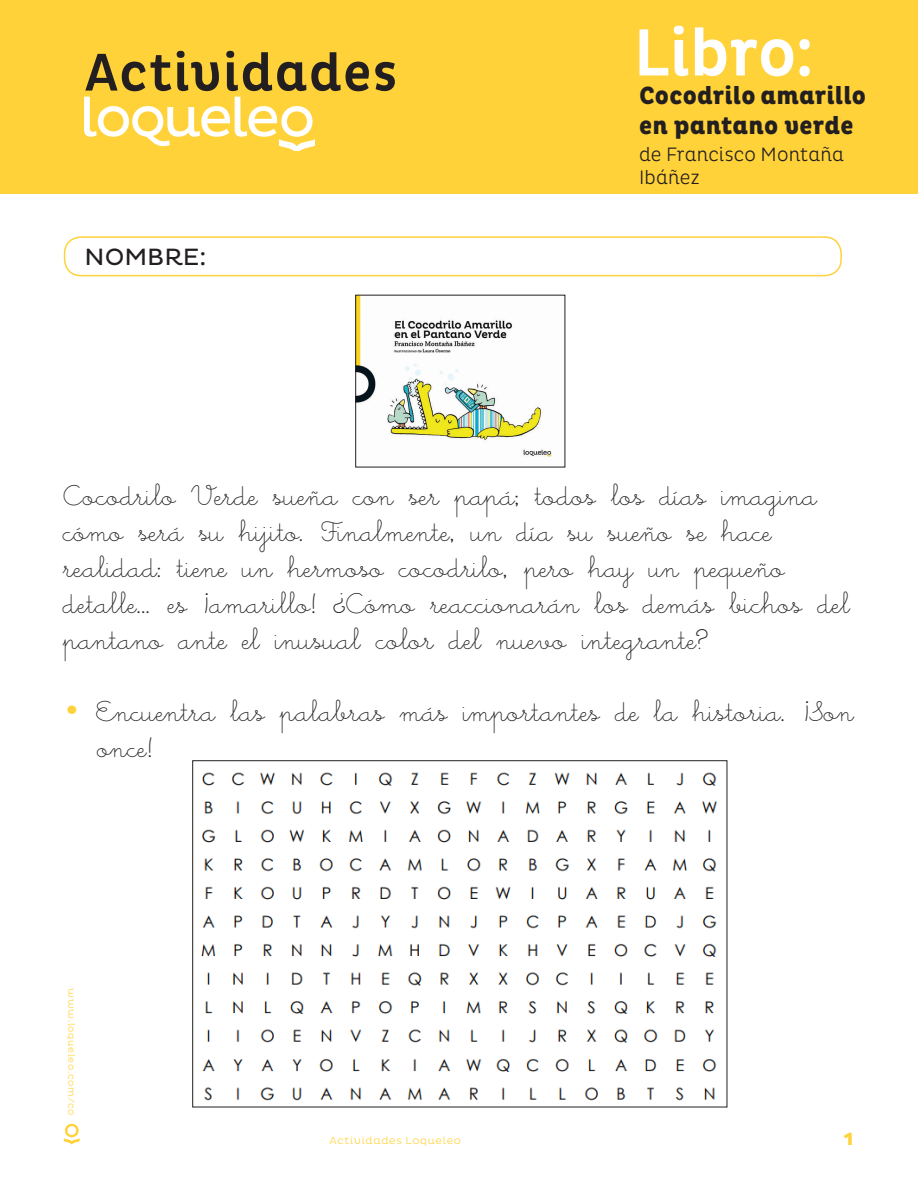
<style>
.page{position:relative;width:918px;height:1188px;background:#fff}
.page>*{position:absolute;margin:0;border:0;box-sizing:border-box;transform-origin:0 0}
.t1{font:500 67.65px "Pluto Cond";letter-spacing:-.005em;color:#fff}
.t2{font:500 54px "Pluto Cond";letter-spacing:.02em;color:#231f20}
.Textos{font:30px/36px "Little Days";letter-spacing:.005em;color:#231f20}
.Actividad{font:30px/36px "Little Days";letter-spacing:.005em;color:#231f20}
.t3{font:800 25.35px/30.5px "Pluto Cond";letter-spacing:.005em;color:#231f20}
.t4{font:24px "Pluto";color:#231f20}
.t5{font:300 19.8px/22.5px "Pluto Cond";letter-spacing:.005em;color:#231f20}
.t6{font:800 18px "Pluto";color:#ffd239}
.t7{font:300 10.5px "Pluto";letter-spacing:.065em;color:#ffd239}
.t8{font:300 9.45px "Pluto";letter-spacing:.07em;color:#ffd239}
.s1{font-family:"Iowan Old Style";color:#ffd239}
</style>
<div class="page">
<div style="left:0;top:0;width:918px;height:194px;background:#ffd239"></div>
<svg style="left:64px;top:1124px;width:16px;height:20px"></svg>
<svg style="left:84px;top:97px;width:231px;height:54px"></svg>
<div style="left:64px;top:236px;width:778px;height:40px;border:2px solid #ffd239;border-radius:17px"></div>
<img style="left:357px;top:297px;width:195px;height:160px">
<img style="left:201px;top:772px;width:516px;height:329px">
<h2 class="t2" style="left:85px;top:42px;width:314px">Actividades</h2>
<p class="t4" style="left:85px;top:243px;width:124px">NOMBRE:</p>
<h1 class="t1" style="left:633px;top:14px;width:183px">Libro:</h1>
<p class="t3" style="left:639px;top:81px;width:228px">Cocodrilo amarillo en pantano verde</p>
<p class="t5" style="left:639px;top:143px;width:206px">de Francisco Montaña<br>Ibáñez</p>
<p class="Textos" style="left:63px;top:482px;width:788px">Cocodrilo Verde sueña con ser papá; todos los días imagina cómo será su hijito. Finalmente, un día su sueño se hace realidad: tiene un hermoso cocodrilo, pero hay un pequeño detalle... es ¡amarillo! ¿Cómo reaccionarán los demás bichos del pantano ante el inusual color del nuevo integrante?</p>
<p class="Actividad" style="left:97px;top:698px;width:758px;text-indent:-34px"><span class="s1">•</span> Encuentra las palabras más importantes de la historia. ¡Son once!</p>
<p class="t8" style="left:77px;top:988px;width:129px;rotate:90deg">www.loqueleo.com/co</p>
<p class="t7" style="left:330px;top:1135px;width:133px">Actividades Loqueleo</p>
<p class="t6" style="left:844px;top:1128px;width:11px">1</p>
</div>
